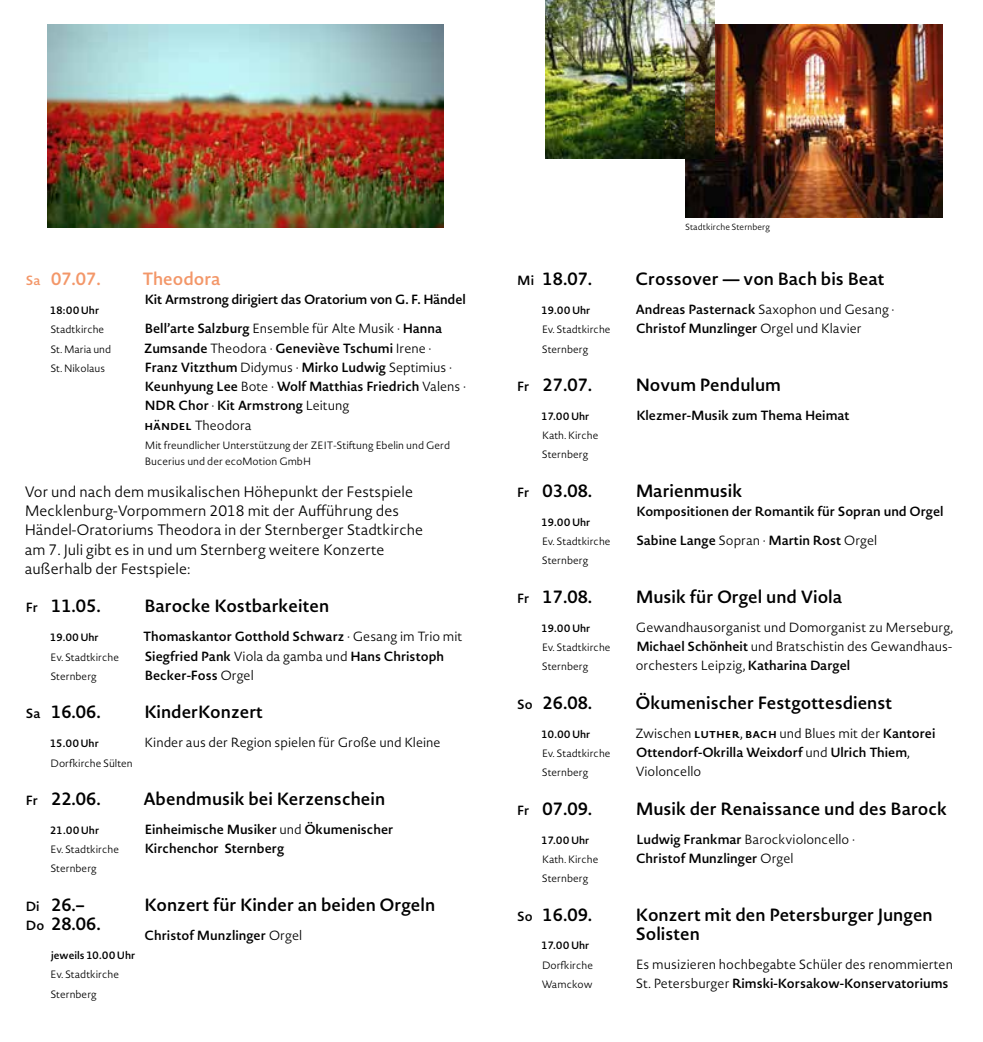
<style>
.page{position:relative;width:983px;height:1042px;background:#fff}
.page>*{position:absolute;margin:0;border:0;box-sizing:border-box;transform-origin:0 0}
.t1{font:600 17.5px/19.2px "Novel Sans Rd Pro";color:#000}
.t2{font:600 17.5px "Novel Sans Rd Pro";color:#f39769}
.t3{font:300 14.88px/19.2px "Novel Sans Rd Pro";color:#000}
.t4{font:600 13.12px/19.2px "Novel Sans Rd Pro";letter-spacing:-.015em;color:#000}
.t5{font:300 13.12px/19.2px "Novel Sans Rd Pro";color:#000;text-align:justify}
.t6{font:300 10.5px/19.2px "Novel Sans Rd Pro";color:#000}
.t7{font:600 10.5px "Novel Sans Rd Pro";color:#000}
.t8{font:300 8.75px "Novel Sans Rd Pro";color:#000}
.s1{font-size:13.12px}
.s2{font-weight:300}
.s3{font-weight:600}
</style>
<div class="page">
<img style="left:545px;top:0;width:169px;height:159px">
<img style="left:685px;top:25px;width:256px;height:192px">
<img style="left:48px;top:25px;width:395px;height:203px">
<h1 class="t2" style="left:26px;top:266px;width:77px"><span class="s1">Sa</span> 07.07.</h1>
<p class="t7" style="left:50px;top:303px;width:51px">18:00 Uhr</p>
<p class="t6" style="left:50px;top:320px;width:62px">Stadtkirche<br>St. Maria und<br>St. Nikolaus</p>
<h1 class="t2" style="left:142px;top:266px;width:80px">Theodora</h1>
<p class="t4" style="left:145px;top:290px;width:322px">Kit Armstrong dirigiert das Oratorium von G. F. Händel</p>
<p class="t4" style="left:144px;top:319px;width:323px">Bell’arte Salzburg <span class="s2">Ensemble für Alte Musik ·</span> Hanna Zumsande <span class="s2">Theodora ·</span> Geneviève Tschumi <span class="s2">Irene · </span>Franz Vitzthum <span class="s2">Didymus ·</span> Mirko Ludwig <span class="s2">Septimius · </span>Keunhyung Lee <span class="s2">Bote ·</span> Wolf Matthias Friedrich <span class="s2">Valens · </span>NDR Chor <span class="s2">·</span> Kit Armstrong <span class="s2">Leitung<br></span>Händel <span class="s2">Theodora</span></p>
<p class="t6" style="left:145px;top:437px;width:307px;line-height:16.1px">Mit freundlicher Unterstützung der ZEIT-Stiftung Ebelin und Gerd<br>Bucerius und der ecoMotion GmbH</p>
<p class="t3" style="left:25px;top:482px;width:400px">Vor und nach dem musikalischen Höhepunkt der Festspiele Mecklenburg-Vorpommern 2018 mit der Aufführung des Händel-Oratoriums Theodora in der Sternberger Stadtkirche am 7. Juli gibt es in und um Sternberg weitere Konzerte außerhalb der Festspiele:</p>
<h1 class="t1" style="left:26px;top:596px;width:77px"><span class="s1">Fr</span> 11.05.</h1>
<p class="t7" style="left:50px;top:630px;width:50px">19.00 Uhr</p>
<p class="t6" style="left:50px;top:647px;width:70px">Ev. Stadtkirche<br>Sternberg</p>
<h1 class="t1" style="left:26px;top:702px;width:77px"><span class="s1">Sa</span> 16.06.</h1>
<p class="t7" style="left:50px;top:736px;width:50px">15.00 Uhr</p>
<p class="t6" style="left:51px;top:753px;width:84px">Dorfkirche Sülten</p>
<h1 class="t1" style="left:144px;top:596px;width:186px">Barocke Kostbarkeiten</h1>
<p class="t4" style="left:143px;top:627px;width:320px">Thomaskantor Gotthold Schwarz <span class="s2">· Gesang im Trio mit<br></span>Siegfried Pank <span class="s2">Viola da gamba und</span> Hans Christoph<br>Becker-Foss <span class="s2">Orgel</span></p>
<h1 class="t1" style="left:144px;top:702px;width:120px">KinderKonzert</h1>
<p class="t5" style="left:145px;top:733px;width:297px">Kinder aus der Region spielen für Große und Kleine</p>
<h1 class="t1" style="left:26px;top:789px;width:77px"><span class="s1">Fr</span> 22.06.</h1>
<p class="t7" style="left:50px;top:822px;width:50px">21.00 Uhr</p>
<p class="t6" style="left:50px;top:839px;width:70px">Ev. Stadtkirche<br>Sternberg</p>
<h1 class="t1" style="left:26px;top:895px;width:77px"><span class="s1">Di</span> 26.–<br><span class="s1">Do</span> 28.06.</h1>
<p class="t7" style="left:51px;top:947px;width:86px">jeweils 10.00 Uhr</p>
<p class="t6" style="left:50px;top:965px;width:70px">Ev. Stadtkirche<br>Sternberg</p>
<h1 class="t1" style="left:143px;top:789px;width:243px">Abendmusik bei Kerzenschein</h1>
<p class="t4" style="left:145px;top:819px;width:250px">Einheimische Musiker <span class="s2">und</span> Ökumenischer<br>Kirchenchor Sternberg</p>
<h1 class="t1" style="left:144px;top:895px;width:292px">Konzert für Kinder an beiden Orgeln</h1>
<p class="t4" style="left:144px;top:925px;width:159px">Christof Munzlinger <span class="s2">Orgel</span></p>
<h1 class="t1" style="left:517px;top:269px;width:77px"><span class="s1">Mi</span> 18.07.</h1>
<p class="t7" style="left:541px;top:303px;width:50px">19.00 Uhr</p>
<p class="t6" style="left:541px;top:320px;width:70px">Ev. Stadtkirche<br>Sternberg</p>
<h1 class="t1" style="left:517px;top:375px;width:77px"><span class="s1">Fr</span> 27.07.</h1>
<p class="t7" style="left:541px;top:408px;width:49px">17.00 Uhr</p>
<p class="t6" style="left:541px;top:426px;width:58px">Kath. Kirche<br>Sternberg</p>
<h1 class="t1" style="left:517px;top:481px;width:77px"><span class="s1">Fr</span> 03.08.</h1>
<p class="t7" style="left:541px;top:514px;width:50px">19.00 Uhr</p>
<p class="t6" style="left:541px;top:531px;width:70px">Ev. Stadtkirche<br>Sternberg</p>
<h1 class="t1" style="left:517px;top:587px;width:77px"><span class="s1">Fr</span> 17.08.</h1>
<p class="t7" style="left:541px;top:620px;width:50px">19.00 Uhr</p>
<p class="t6" style="left:541px;top:637px;width:70px">Ev. Stadtkirche<br>Sternberg</p>
<h1 class="t1" style="left:517px;top:692px;width:77px"><span class="s1">So</span> 26.08.</h1>
<p class="t7" style="left:541px;top:726px;width:50px">10.00 Uhr</p>
<p class="t6" style="left:541px;top:743px;width:70px">Ev. Stadtkirche<br>Sternberg</p>
<h1 class="t1" style="left:517px;top:798px;width:77px"><span class="s1">Fr</span> 07.09.</h1>
<p class="t7" style="left:541px;top:832px;width:49px">17.00 Uhr</p>
<p class="t6" style="left:541px;top:849px;width:58px">Kath. Kirche<br>Sternberg</p>
<h1 class="t1" style="left:517px;top:904px;width:77px"><span class="s1">So</span> 16.09.</h1>
<p class="t7" style="left:541px;top:938px;width:49px">17.00 Uhr</p>
<p class="t6" style="left:541px;top:955px;width:53px">Dorfkirche<br>Wamckow</p>
<p class="t8" style="left:685px;top:221px;width:86px">Stadtkirche Sternberg</p>
<h1 class="t1" style="left:635px;top:269px;width:250px">Crossover — von Bach bis Beat</h1>
<p class="t4" style="left:635px;top:299px;width:260px">Andreas Pasternack <span class="s2">Saxophon und Gesang ·<br></span>Christof Munzlinger <span class="s2">Orgel und Klavier</span></p>
<h1 class="t1" style="left:635px;top:375px;width:146px">Novum Pendulum</h1>
<p class="t4" style="left:636px;top:405px;width:215px">Klezmer-Musik zum Thema Heimat</p>
<h1 class="t1" style="left:635px;top:481px;width:108px">Marienmusik</h1>
<p class="t4" style="left:636px;top:502px;width:309px">Kompositionen der Romantik für Sopran und Orgel</p>
<p class="t4" style="left:636px;top:530px;width:242px">Sabine Lange <span class="s2">Sopran ·</span> Martin Rost <span class="s2">Orgel</span></p>
<h1 class="t1" style="left:635px;top:587px;width:208px">Musik für Orgel und Viola</h1>
<p class="t5" style="left:635px;top:617px;width:319px">Gewandhausorganist und Domorganist zu Merseburg, <span class="s3">Michael Schönheit</span> und Bratschistin des Gewandhaus&shy;orchesters Leipzig, <span class="s3">Katharina Dargel</span></p>
<h1 class="t1" style="left:635px;top:692px;width:258px">Ökumenischer Festgottesdienst</h1>
<p class="t4" style="left:635px;top:723px;width:301px"><span class="s2">Zwischen</span> Luther<span class="s2">,</span> Bach <span class="s2">und Blues mit der</span> Kantorei<br>Ottendorf-Okrilla Weixdorf <span class="s2">und</span> Ulrich Thiem<span class="s2">,<br>Violoncello</span></p>
<h1 class="t1" style="left:635px;top:798px;width:313px">Musik der Renaissance und des Barock</h1>
<p class="t4" style="left:636px;top:829px;width:220px">Ludwig Frankmar <span class="s2">Barockvioloncello ·<br></span>Christof Munzlinger <span class="s2">Orgel</span></p>
<h1 class="t1" style="left:635px;top:904px;width:298px">Konzert mit den Petersburger Jungen<br>Solisten</h1>
<p class="t5" style="left:635px;top:954px;width:319px">Es musizieren hochbegabte Schüler des renommierten<br>St. Petersburger <span class="s3">Rimski-Korsakow-Konservatoriums</span></p>
</div>
